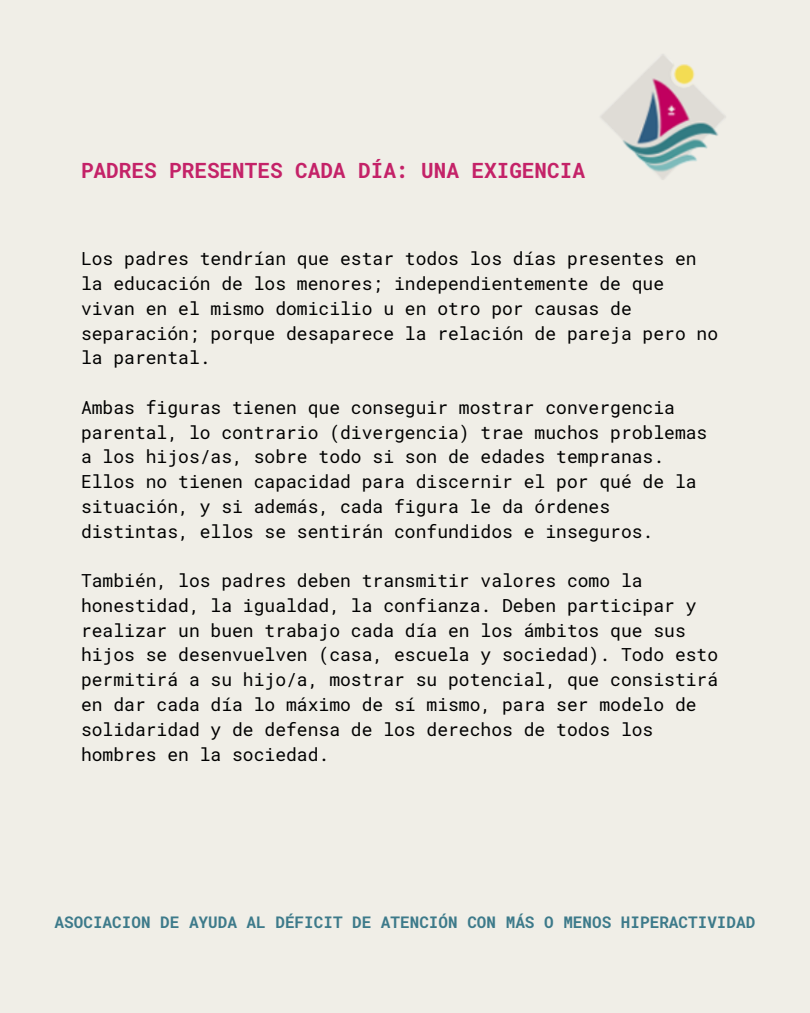
<style>
.page{position:relative;width:810px;height:1013px;background:#fff}
.page>*{position:absolute;margin:0;border:0;box-sizing:border-box;transform-origin:0 0}
.t1{font:700 21px "Roboto Mono";color:#c42268}
.t2{font:18px/24.8px "Roboto Mono";color:#000}
.t3{font:700 16px "Roboto Mono";color:#3d7a8a}
</style>
<div class="page">
<div style="left:0;top:0;width:810px;height:1012px;background:#f0eee7"></div>
<img style="left:601px;top:54px;width:125px;height:126px">
<h1 class="t1" style="left:81px;top:156px;width:505px">PADRES PRESENTES CADA DÍA: UNA EXIGENCIA</h1>
<p class="t2" style="left:81px;top:246px;width:639px">Los padres tendrían que estar todos los días presentes en la educación de los menores; independientemente de que vivan en el mismo domicilio u en otro por causas de separación; porque desaparece la relación de pareja pero no la parental.</p>
<h2 class="t2" style="left:81px;top:394px;width:628px">Ambas figuras tienen que conseguir mostrar convergencia parental, lo contrario (divergencia) trae muchos problemas a los hijos/as, sobre todo si son de edades tempranas.<br>Ellos no tienen capacidad para discernir el por qué de la situación, y si además, cada figura le da órdenes distintas, ellos se sentirán confundidos e inseguros.</h2>
<h2 class="t2" style="left:81px;top:567px;width:639px">También, los padres deben transmitir valores como la honestidad, la igualdad, la confianza. Deben participar y realizar un buen trabajo cada día en los ámbitos que sus hijos se desenvuelven (casa, escuela y sociedad). Todo esto permitirá a su hijo/a, mostrar su potencial, que consistirá en dar cada día lo máximo de sí mismo, para ser modelo de solidaridad y de defensa de los derechos de todos los hombres en la sociedad.</h2>
<h2 class="t3" style="left:55px;top:911px;width:702px">ASOCIACION DE AYUDA AL DÉFICIT DE ATENCIÓN CON MÁS O MENOS HIPERACTIVIDAD</h2>
</div>
